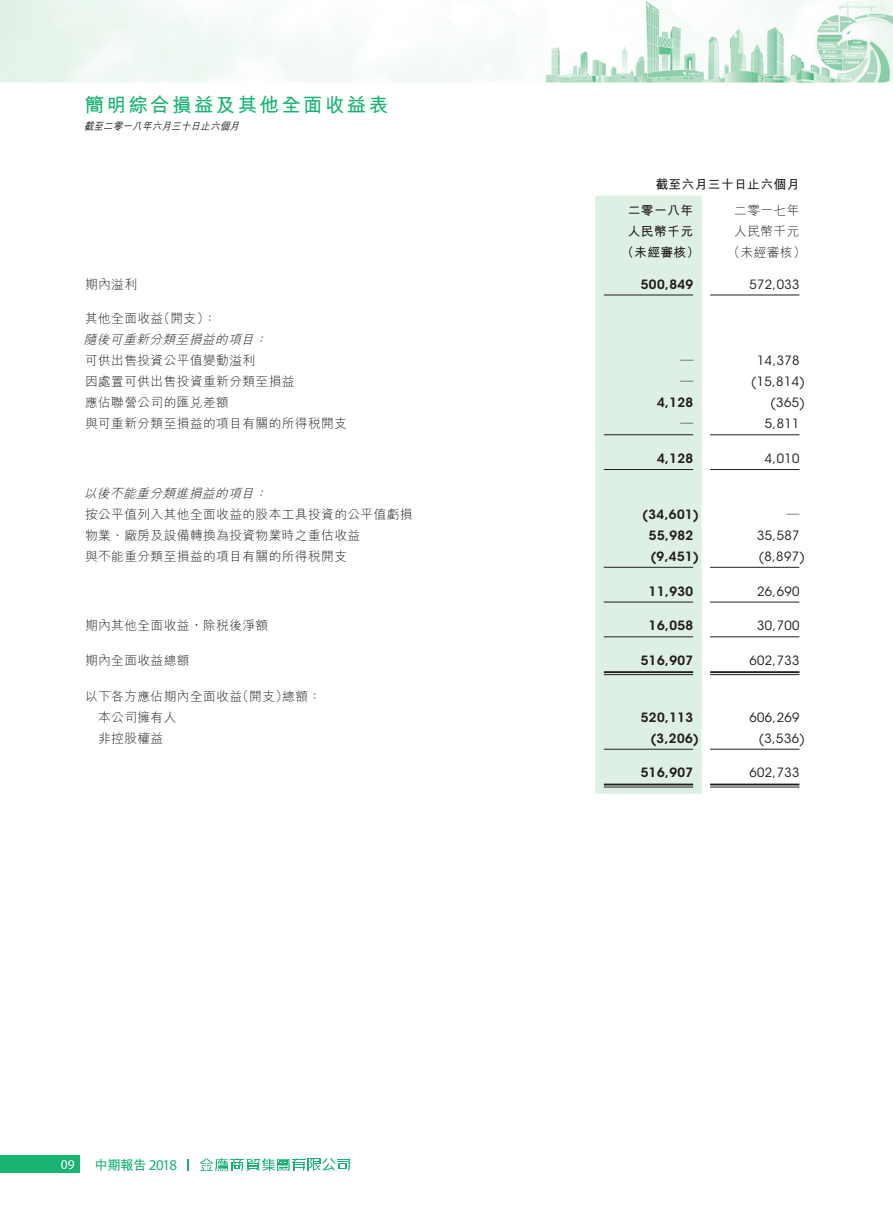
<style>
.page{position:relative;width:893px;height:1212px;background:#fff}
.page>*{position:absolute;margin:0;border:0;box-sizing:border-box;transform-origin:0 0}
.t1{font:700 19.5px "M Hei HK";letter-spacing:.12em;color:#19b273}
.t2{font:15px "Myriad Pro";color:#19b273}
.t3{font:700 13.5px "M Hei HK";color:#19b273}
.t4{font:13.5px "Myriad Pro";color:#fff}
._1__內文{font:300 12.75px "M Hei HK";letter-spacing:.03em;color:#231f20}
._1__內文-2{font:12.75px "ITC Avant Garde Std";letter-spacing:.03em;color:#231f20}
._1__內文-3{font:600 12.75px "ITC Avant Garde Std";letter-spacing:.03em;color:#231f20}
._1__內文-4{font:700 12.75px "M Hei HK";letter-spacing:.03em;color:#231f20}
._1__內文-5{font:italic 300 12.75px "M Hei HK";color:#231f20}
.t5{font:italic 500 10.5px "M Hei HK";color:#231f20;scale:.9 1}
</style>
<div class="page">
<img style="left:0;top:0;width:892px;height:1172px">
<div style="left:0;top:1155px;width:80px;height:18px;background:#19b273"></div>
<svg style="left:200px;top:1158px;width:150px;height:13px"></svg>
<div style="left:595px;top:196px;width:107px;height:598px;background:#deefe4"></div>
<hr style="left:604px;top:295px;width:89px;height:1px;background:#231f20">
<hr style="left:710px;top:295px;width:89px;height:1px;background:#231f20">
<hr style="left:604px;top:434px;width:89px;height:1px;background:#231f20">
<hr style="left:710px;top:434px;width:89px;height:1px;background:#231f20">
<hr style="left:604px;top:469px;width:89px;height:1px;background:#231f20">
<hr style="left:710px;top:469px;width:89px;height:1px;background:#231f20">
<hr style="left:604px;top:567px;width:89px;height:1px;background:#231f20">
<hr style="left:710px;top:567px;width:89px;height:1px;background:#231f20">
<hr style="left:604px;top:602px;width:89px;height:1px;background:#231f20">
<hr style="left:710px;top:602px;width:89px;height:1px;background:#231f20">
<hr style="left:604px;top:636px;width:89px;height:1px;background:#231f20">
<hr style="left:710px;top:636px;width:89px;height:1px;background:#231f20">
<hr style="left:604px;top:671px;width:89px;height:2px;background:#231f20">
<hr style="left:604px;top:674px;width:89px;height:1px;background:#231f20">
<hr style="left:710px;top:671px;width:89px;height:2px;background:#231f20">
<hr style="left:710px;top:674px;width:89px;height:1px;background:#231f20">
<hr style="left:604px;top:749px;width:89px;height:1px;background:#231f20">
<hr style="left:710px;top:749px;width:89px;height:1px;background:#231f20">
<hr style="left:604px;top:783px;width:89px;height:2px;background:#231f20">
<hr style="left:604px;top:787px;width:89px;height:1px;background:#231f20">
<hr style="left:710px;top:783px;width:89px;height:2px;background:#231f20">
<hr style="left:710px;top:787px;width:89px;height:1px;background:#231f20">
<h1 class="t1" style="left:85px;top:90px;width:305px">簡明綜合損益及其他全面收益表</h1>
<p class="t5" style="left:84px;top:118px;width:178px">截至二零一八年六月三十日止六個月</p>
<p class="_1__內文" style="left:85px;top:277px;width:54px">期內溢利</p>
<p class="_1__內文" style="left:157px;top:312px;width:60px">（開支：(</p>
<p class="_1__內文" style="left:85px;top:312px;width:80px">其他全面收益</p>
<p class="_1__內文-5" style="left:84px;top:333px;width:175px">隨後可重新分類至損益的項目</p>
<p class="_1__內文-5" style="left:254px;top:333px;width:18px">：</p>
<p class="_1__內文" style="left:85px;top:354px;width:172px">可供出售投資公平值變動溢利</p>
<p class="_1__內文" style="left:85px;top:375px;width:211px">因處置可供出售投資重新分類至損益</p>
<p class="_1__內文" style="left:85px;top:396px;width:145px">應佔聯營公司的匯兌差額</p>
<p class="_1__內文" style="left:85px;top:417px;width:264px">與可重新分類至損益的項目有關的所得稅開支</p>
<p class="_1__內文-5" style="left:84px;top:487px;width:175px">以後不能重分類進損益的項目</p>
<p class="_1__內文-5" style="left:254px;top:487px;width:18px">：</p>
<p class="_1__內文" style="left:85px;top:508px;width:329px">按公平值列入其他全面收益的股本工具投資的公平值虧損</p>
<p class="_1__內文" style="left:85px;top:529px;width:277px">物業、廠房及設備轉換為投資物業時之重估收益</p>
<p class="_1__內文" style="left:85px;top:550px;width:264px">與不能重分類至損益的項目有關的所得稅開支</p>
<p class="_1__內文" style="left:85px;top:619px;width:185px">期內其他全面收益，除稅後淨額</p>
<p class="_1__內文" style="left:85px;top:654px;width:106px">期內全面收益總額</p>
<p class="_1__內文" style="left:236px;top:689px;width:54px">（開支）</p>
<p class="_1__內文" style="left:85px;top:689px;width:159px">以下各方應佔期內全面收益</p>
<p class="_1__內文" style="left:282px;top:689px;width:40px">總額：</p>
<p class="_1__內文" style="left:98px;top:710px;width:80px">本公司擁有人</p>
<p class="_1__內文" style="left:98px;top:731px;width:67px">非控股權益</p>
<p class="t4" style="left:61px;top:1156px;width:15px">09</p>
<p class="t3" style="left:94px;top:1155px;width:54px">中期報告</p>
<p class="t2" style="left:149px;top:1155px;width:30px">2018</p>
<p class="_1__內文-4" style="left:655px;top:176px;width:146px">截至六月三十日止六個月</p>
<p class="_1__內文" style="left:734px;top:204px;width:67px">二零一七年</p>
<p class="_1__內文-4" style="left:628px;top:201px;width:67px">二零一八年</p>
<p class="_1__內文-4" style="left:628px;top:222px;width:67px">人民幣千元</p>
<p class="_1__內文" style="left:734px;top:225px;width:67px">人民幣千元</p>
<p class="_1__內文-4" style="left:621px;top:243px;width:80px">（未經審核）</p>
<p class="_1__內文" style="left:727px;top:246px;width:80px">（未經審核(</p>
<p class="_1__內文-3" style="left:641px;top:276px;width:54px">500,849</p>
<p class="_1__內文-2" style="left:749px;top:276px;width:51px">572,033</p>
<p class="_1__內文-4" style="left:680px;top:351px;width:14px">—</p>
<p class="_1__內文-2" style="left:757px;top:353px;width:44px">14,378</p>
<p class="_1__內文-4" style="left:680px;top:372px;width:14px">—</p>
<p class="_1__內文-2" style="left:751px;top:374px;width:56px">)15,814(</p>
<p class="_1__內文-3" style="left:657px;top:394px;width:38px">4,128</p>
<p class="_1__內文-2" style="left:770px;top:395px;width:36px">)365(</p>
<p class="_1__內文-4" style="left:680px;top:414px;width:14px">—</p>
<p class="_1__內文-2" style="left:765px;top:416px;width:36px">5,811</p>
<p class="_1__內文-3" style="left:657px;top:450px;width:38px">4,128</p>
<p class="_1__內文-2" style="left:765px;top:451px;width:36px">4,010</p>
<p class="_1__內文-3" style="left:642px;top:506px;width:58px">)34,601(</p>
<p class="_1__內文" style="left:787px;top:508px;width:14px">—</p>
<p class="_1__內文-3" style="left:649px;top:527px;width:46px">55,982</p>
<p class="_1__內文-2" style="left:757px;top:527px;width:44px">35,587</p>
<p class="_1__內文-3" style="left:650px;top:548px;width:50px">)9,451(</p>
<p class="_1__內文-2" style="left:758px;top:548px;width:48px">)8,897(</p>
<p class="_1__內文-3" style="left:649px;top:583px;width:46px">11,930</p>
<p class="_1__內文-2" style="left:757px;top:583px;width:44px">26,690</p>
<p class="_1__內文-3" style="left:649px;top:618px;width:46px">16,058</p>
<p class="_1__內文-2" style="left:757px;top:618px;width:44px">30,700</p>
<p class="_1__內文-3" style="left:641px;top:652px;width:54px">516,907</p>
<p class="_1__內文-2" style="left:749px;top:653px;width:51px">602,733</p>
<p class="_1__內文-3" style="left:641px;top:709px;width:54px">520,113</p>
<p class="_1__內文-2" style="left:749px;top:709px;width:51px">606,269</p>
<p class="_1__內文-3" style="left:650px;top:730px;width:50px">)3,206(</p>
<p class="_1__內文-2" style="left:758px;top:730px;width:48px">)3,536(</p>
<p class="_1__內文-3" style="left:641px;top:765px;width:54px">516,907</p>
<p class="_1__內文-2" style="left:749px;top:765px;width:51px">602,733</p>
</div>
